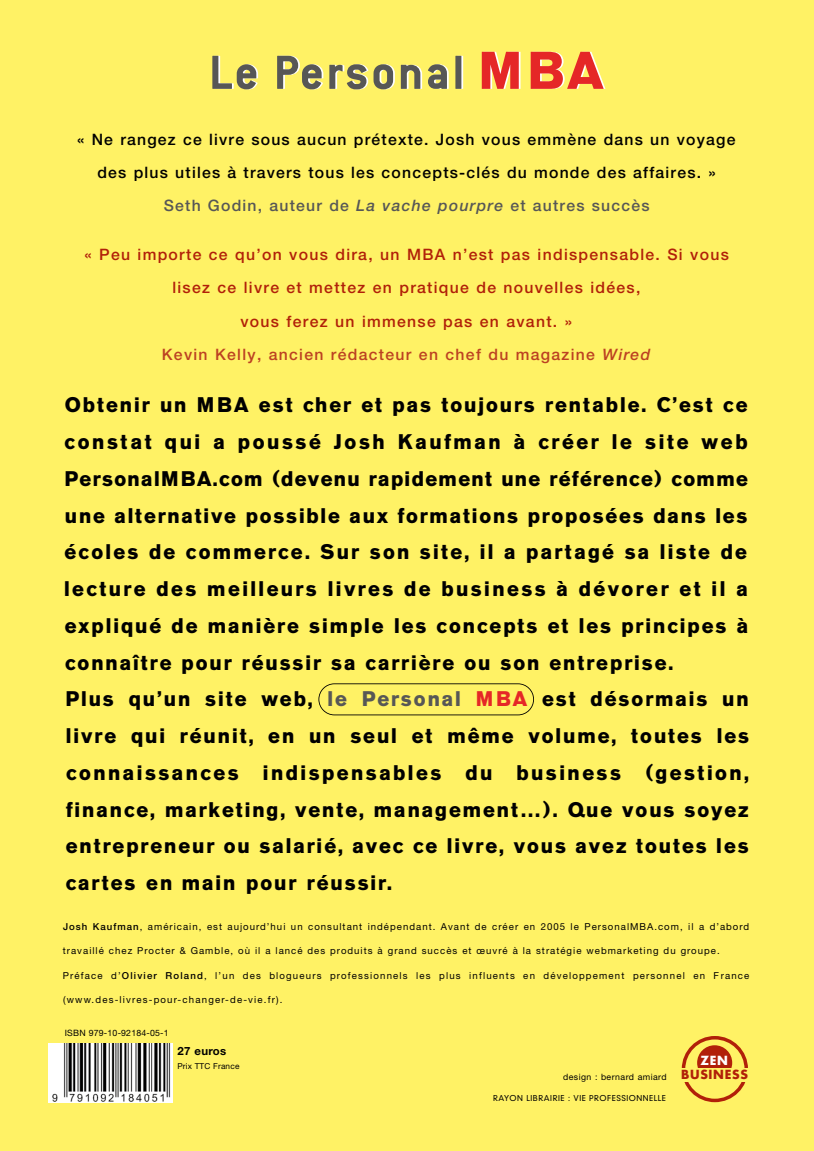
<style>
.page{position:relative;width:814px;height:1151px;background:#fff265}
.page>*{position:absolute;margin:0;border:0;box-sizing:border-box;transform-origin:0 0}
.t1{font:700 52.5px "Conduit ITC";color:#575756}
.t2{font:700 21px/36.8px "AG Old Face";letter-spacing:.095em;color:#000}
.t3{font:500 15.75px/33.2px "Helvetica Neue";letter-spacing:.085em;color:#b12009;text-align:center}
.t4{font:500 15.75px/33.2px "Helvetica Neue";letter-spacing:.08em;color:#000;text-align:center}
.t5{font:700 12.25px "Futura";color:#fff}
.t6{font:700 11.38px "Helvetica Neue";letter-spacing:.03em;color:#000}
.t7{font:9.62px "Helvetica Neue";letter-spacing:.105em;color:#000}
.t8{font:8.75px "Helvetica Neue";letter-spacing:.05em;color:#000}
.t9{font:8.75px "Helvetica Neue";letter-spacing:.03em;color:#000}
.t10{font:8.22px "Helvetica Neue";letter-spacing:.02em;color:#000}
.t11{font:300 7.88px "DIN Neuzeit Grotesk";letter-spacing:.06em;color:#000}
.s1{font-family:"AG Old Face";color:#e52727}
.s2{color:#575756}
.s3{font-style:italic;color:#575756}
.s4{color:#bc4122}
.s5{font-style:italic;color:#bc4122}
.s6{color:#e52727}
.s7{font-weight:500}
.s8{font-family:"Futura";font-weight:700;font-size:12.25px;color:#b12009}
</style>
<div class="page">
<div style="left:48px;top:1044px;width:124px;height:59px;background:#fff"></div>
<img style="left:52px;top:1044px;width:119px;height:58px">
<svg style="left:681px;top:1036px;width:67px;height:66px"></svg>
<div style="left:697px;top:1045px;width:35px;height:35px;background:#b12009;border-radius:50%"></div>
<div style="left:676px;top:1068px;width:76px;height:14px;background:#fff265"></div>
<svg style="left:318px;top:683px;width:216px;height:32px"></svg>
<p class="t1" style="left:209px;top:42px;width:396px">Le Personal <span class="s1">MBA</span></p>
<p class="t4" style="left:77px;top:122px;width:660px">« Ne rangez ce livre sous aucun prétexte. Josh vous emmène dans un voyage des plus utiles à travers tous les concepts-clés du monde des affaires. »<br><span class="s2">Seth Godin, auteur de</span> <span class="s3">La vache pourpre</span> <span class="s2">et autres succès</span></p>
<p class="t3" style="left:84px;top:238px;width:646px">« Peu importe ce qu’on vous dira, un MBA n’est pas indispensable. Si vous lisez ce livre et mettez en pratique de nouvelles idées,<br>vous ferez un immense pas en avant. »<br><span class="s4">Kevin Kelly, ancien rédacteur en chef du magazine</span> <span class="s5">Wired</span></p>
<p class="t2" style="left:64px;top:387px;width:686px">Obtenir un MBA est cher et pas toujours rentable. C’est ce constat qui a poussé Josh Kaufman à créer le site web PersonalMBA.com (devenu rapidement une référence) comme une alternative possible aux formations proposées dans les écoles de commerce. Sur son site, il a partagé sa liste de lecture des meilleurs livres de business à dévorer et il a expliqué de manière simple les concepts et les principes à connaître pour réussir sa carrière ou son entreprise.<br>Plus qu’un site web, <span class="s2">le Personal</span> <span class="s6">MBA</span> est désormais un livre qui réunit, en un seul et même volume, toutes les connaissances indispensables du business (gestion, finance, marketing, vente, management…). Que vous soyez entrepreneur ou salarié, avec ce livre, vous avez toutes les cartes en main pour réussir.</p>
<p class="t7" style="left:63px;top:920px;width:687px"><span class="s7">Josh Kaufman</span>, américain, est aujourd’hui un consultant indépendant. Avant de créer en 2005 le PersonalMBA.com, il a d’abord</p>
<p class="t7" style="left:63px;top:945px;width:658px">travaillé chez Procter &amp; Gamble, où il a lancé des produits à grand succès et œuvré à la stratégie webmarketing du groupe.</p>
<p class="t7" style="left:63px;top:969px;width:688px">Préface d’<span class="s7">Olivier Roland</span>, l’un des blogueurs professionnels les plus influents en développement personnel en France</p>
<p class="t7" style="left:63px;top:994px;width:221px">(www.des-livres-pour-changer-de-vie.fr).</p>
<p class="t9" style="left:65px;top:1027px;width:105px">ISBN 979-10-92184-05-1</p>
<p class="t6" style="left:177px;top:1044px;width:50px">27 euros</p>
<p class="t10" style="left:177px;top:1061px;width:63px">Prix TTC France</p>
<p class="t5" style="left:700px;top:1052px;width:29px">ZEN</p>
<p class="t8" style="left:563px;top:1072px;width:186px">design : bernard amiard <span class="s8">BUSINESS</span></p>
<p class="t11" style="left:493px;top:1093px;width:174px">RAYON LIBRAIRIE : VIE PROFESSIONNELLE</p>
</div>
